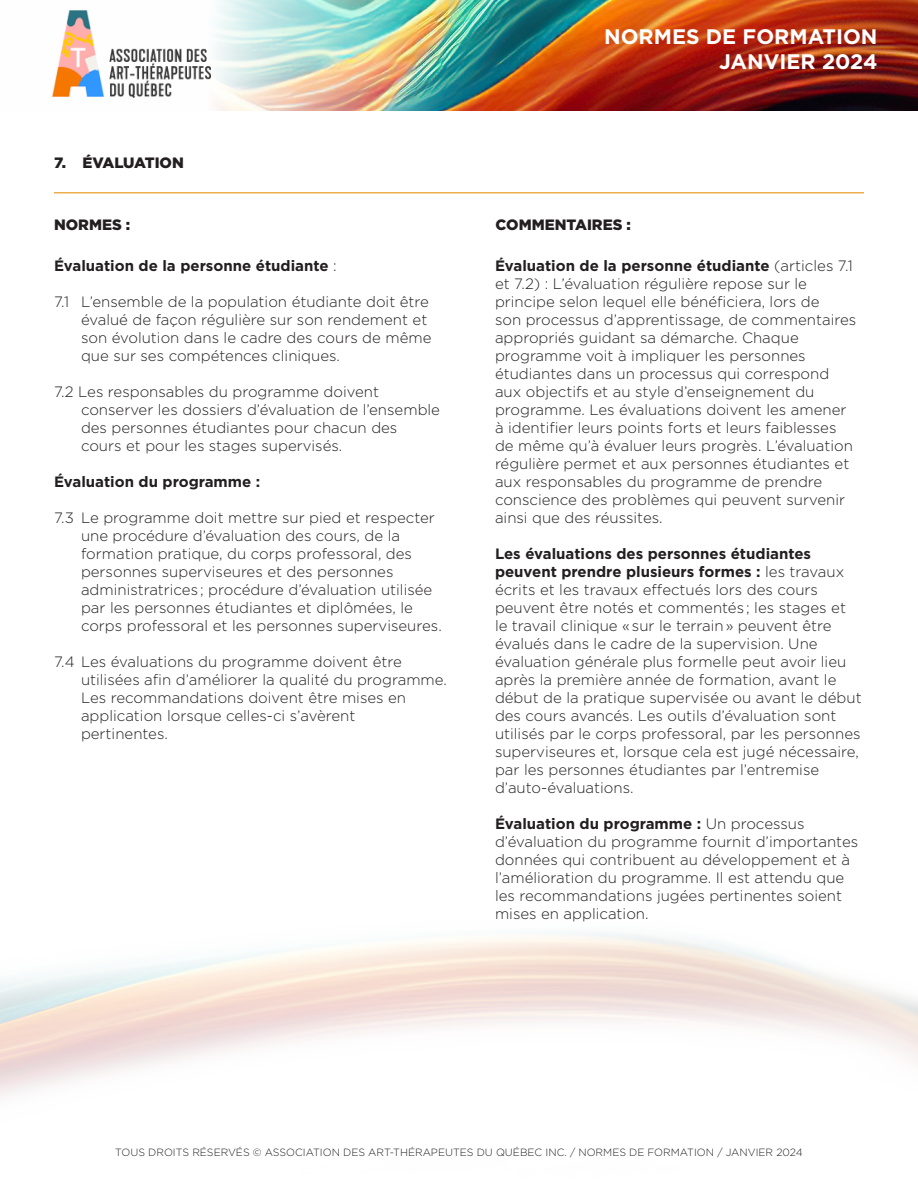
<style>
.page{position:relative;width:918px;height:1188px;background:#fff}
.page>*{position:absolute;margin:0;border:0;box-sizing:border-box;transform-origin:0 0}
.t1{font:700 21px/25.2px "Gotham";color:#fff;text-align:right}
.PARA_1{font:300 15px/18px "Gotham";color:#231f20}
.PARA_1-2{font:700 15px "Gotham";color:#231f20}
.PARA_1-3{font:900 15px "Gotham";color:#231f20}
.t2{font:300 10.5px "Gotham";color:#231f20}
.s1{font-weight:300}
.s2{font-weight:700}
</style>
<div class="page">
<img style="left:52px;top:0;width:866px;height:110px">
<img style="left:53px;top:11px;width:158px;height:86px">
<hr style="left:54px;top:192px;width:810px;height:2px;background:#eead4b">
<p class="PARA_1-3" style="left:54px;top:152px;width:131px">7. ÉVALUATION</p>
<h1 class="t1" style="left:604px;top:24px;width:275px">NORMES DE FORMATION<br>JANVIER 2024</h1>
<p class="PARA_1-3" style="left:54px;top:215px;width:78px">NORMES :</p>
<p class="PARA_1-3" style="left:496px;top:215px;width:137px">COMMENTAIRES :</p>
<p class="PARA_1-2" style="left:54px;top:256px;width:284px">Évaluation de la personne étudiante <span class="s1">:</span></p>
<p class="PARA_1" style="left:81px;top:292px;width:352px;text-indent:-27px">7.1 L’ensemble de la population étudiante doit être évalué de façon régulière sur son rendement et son évolution dans le cadre des cours de même que sur ses compétences cliniques.</p>
<p class="PARA_1" style="left:81px;top:382px;width:361px;text-indent:-27px">7.2 Les responsables du programme doivent conserver les dossiers d’évaluation de l’ensemble des personnes étudiantes pour chacun des cours et pour les stages supervisés.</p>
<p class="PARA_1-2" style="left:54px;top:472px;width:208px">Évaluation du programme :</p>
<p class="PARA_1" style="left:81px;top:508px;width:362px;text-indent:-27px">7.3 Le programme doit mettre sur pied et respecter une procédure d’évaluation des cours, de la formation pratique, du corps professoral, des personnes superviseures et des personnes administratrices ; procédure d’évaluation utilisée par les personnes étudiantes et diplômées, le corps professoral et les personnes superviseures.</p>
<p class="PARA_1" style="left:81px;top:652px;width:367px;text-indent:-27px">7.4 Les évaluations du programme doivent être utilisées afin d’améliorer la qualité du programme.<br>Les recommandations doivent être mises en application lorsque celles-ci s’avèrent<br>pertinentes.</p>
<p class="PARA_1" style="left:495px;top:256px;width:363px"><span class="s2">Évaluation de la personne étudiante</span> (articles 7.1 et 7.2) : L’évaluation régulière repose sur le principe selon lequel elle bénéficiera, lors de<br>son processus d’apprentissage, de commentaires appropriés guidant sa démarche. Chaque programme voit à impliquer les personnes étudiantes dans un processus qui correspond aux objectifs et au style d’enseignement du programme. Les évaluations doivent les amener à identifier leurs points forts et leurs faiblesses de même qu’à évaluer leurs progrès. L’évaluation régulière permet et aux personnes étudiantes et aux responsables du programme de prendre conscience des problèmes qui peuvent survenir ainsi que des réussites.</p>
<p class="PARA_1" style="left:495px;top:544px;width:368px"><span class="s2">Les évaluations des personnes étudiantes peuvent prendre plusieurs formes :</span> les travaux écrits et les travaux effectués lors des cours peuvent être notés et commentés ; les stages et le travail clinique « sur le terrain » peuvent être évalués dans le cadre de la supervision. Une évaluation générale plus formelle peut avoir lieu après la première année de formation, avant le début de la pratique supervisée ou avant le début des cours avancés. Les outils d’évaluation sont utilisés par le corps professoral, par les personnes superviseures et, lorsque cela est jugé nécessaire, par les personnes étudiantes par l’entremise d’auto-évaluations.</p>
<p class="PARA_1" style="left:495px;top:814px;width:365px"><span class="s2">Évaluation du programme :</span> Un processus d’évaluation du programme fournit d’importantes données qui contribuent au développement et à l’amélioration du programme. Il est attendu que les recommandations jugées pertinentes soient mises en application.</p>
<p class="t2" style="left:115px;top:1146px;width:689px">TOUS DROITS RÉSERVÉS © ASSOCIATION DES ART-THÉRAPEUTES DU QUÉBEC INC. / NORMES DE FORMATION / JANVIER 2024</p>
</div>
